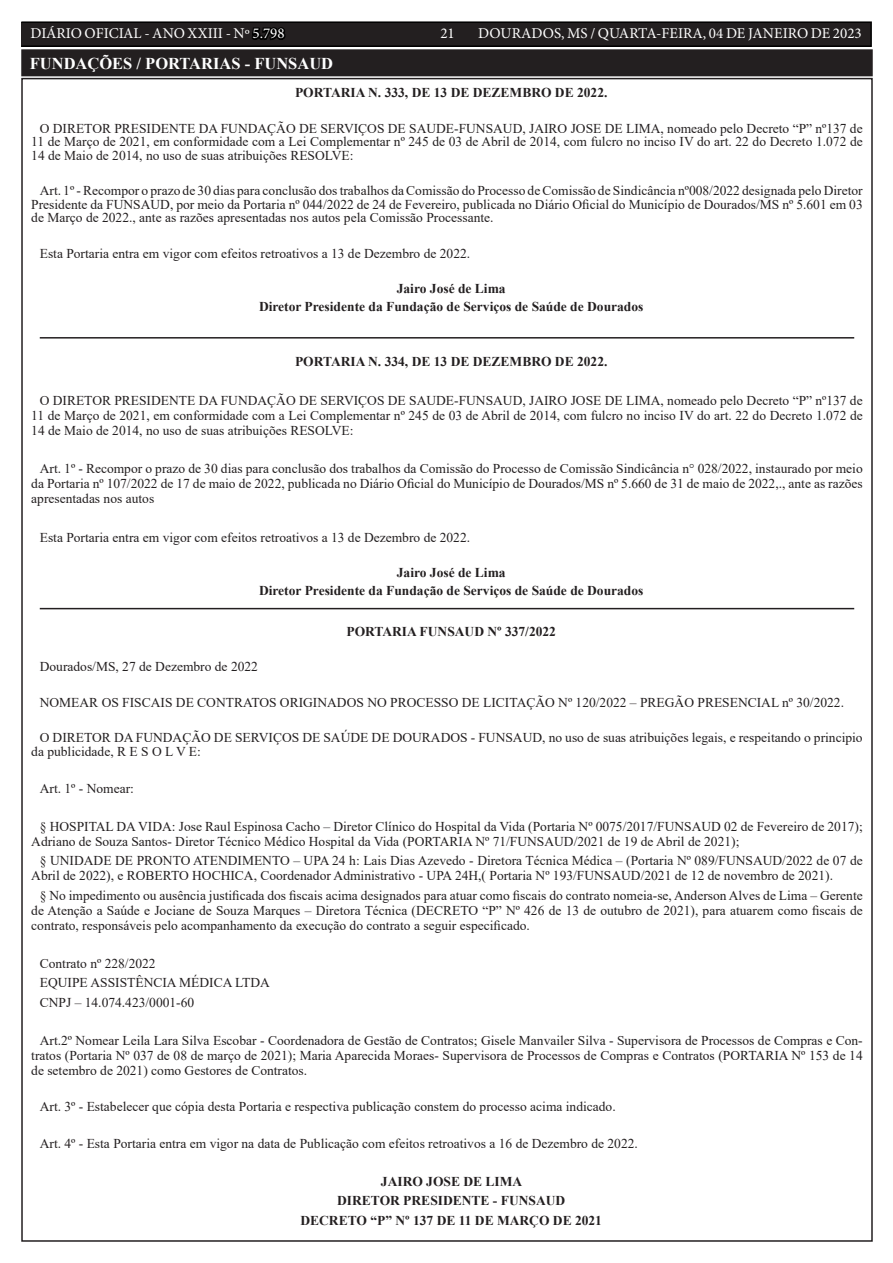
<style>
.page{position:relative;width:893px;height:1263px;background:#fff}
.page>*{position:absolute;margin:0;border:0;box-sizing:border-box;transform-origin:0 0}
.t1{font:700 16.5px "Times New Roman";color:#fff}
.t2{font:15px "Minion Pro";color:#fff}
.t3{font:13.5px/15px "Times New Roman";color:#231f20;text-align:justify}
.t4{font:700 13.5px/17.7px "Times New Roman";color:#231f20;text-align:center}
.s1{color:#000}
</style>
<div class="page">
<div style="left:21px;top:22px;width:850px;height:24px;background:#231f20"></div>
<div style="left:21px;top:21px;width:851px;height:26px;border:2px solid #000"></div>
<hr style="left:40px;top:337px;width:814px;height:2px;background:#231f20">
<hr style="left:40px;top:608px;width:814px;height:1px;background:#231f20">
<div style="left:23px;top:51px;width:848px;height:23px;background:#231f20"></div>
<div style="left:21px;top:49px;width:852px;height:27px;border:4px solid #231f20"></div>
<p class="t2" style="left:31px;top:24px;width:256px">DIÁRIO OFICIAL - ANO XXIII - Nº <span class="s1">5.798</span></p>
<p class="t2" style="left:440px;top:24px;width:16px">21</p>
<p class="t2" style="left:478px;top:24px;width:385px">DOURADOS, MS / QUARTA-FEIRA, 04 DE JANEIRO DE 2023</p>
<p class="t1" style="left:30px;top:52px;width:305px">FUNDAÇÕES / PORTARIAS - FUNSAUD</p>
<p class="t4" style="left:295px;top:83px;width:314px">PORTARIA N. 333, DE 13 DE DEZEMBRO DE 2022.</p>
<p class="t3" style="left:31px;top:121px;width:833px;line-height:13.5px;text-indent:9px">O DIRETOR PRESIDENTE DA FUNDAÇÃO DE SERVIÇOS DE SAUDE-FUNSAUD, JAIRO JOSE DE LIMA, nomeado pelo Decreto “P” nº137 de 11 de Março de 2021, em conformidade com a Lei Complementar nº 245 de 03 de Abril de 2014, com fulcro no inciso IV do art. 22 do Decreto 1.072 de 14 de Maio de 2014, no uso de suas atribuições RESOLVE:</p>
<p class="t3" style="left:31px;top:183px;width:833px;line-height:13.5px;text-indent:9px">Art. 1º - Recompor o prazo de 30 dias para conclusão dos trabalhos da Comissão do Processo de Comissão de Sindicância nº008/2022 designada pelo Diretor Presidente da FUNSAUD, por meio da Portaria nº 044/2022 de 24 de Fevereiro, publicada no Diário Oficial do Município de Dourados/MS nº 5.601 em 03 de Março de 2022., ante as razões apresentadas nos autos pela Comissão Processante.</p>
<p class="t3" style="left:40px;top:245px;width:432px">Esta Portaria entra em vigor com efeitos retroativos a 13 de Dezembro de 2022.</p>
<p class="t4" style="left:259px;top:279px;width:386px">Jairo José de Lima<br>Diretor Presidente da Fundação de Serviços de Saúde de Dourados</p>
<p class="t4" style="left:295px;top:353px;width:314px">PORTARIA N. 334, DE 13 DE DEZEMBRO DE 2022.</p>
<p class="t3" style="left:31px;top:392px;width:833px;text-indent:9px">O DIRETOR PRESIDENTE DA FUNDAÇÃO DE SERVIÇOS DE SAUDE-FUNSAUD, JAIRO JOSE DE LIMA, nomeado pelo Decreto “P” nº137 de 11 de Março de 2021, em conformidade com a Lei Complementar nº 245 de 03 de Abril de 2014, com fulcro no inciso IV do art. 22 do Decreto 1.072 de 14 de Maio de 2014, no uso de suas atribuições RESOLVE:</p>
<p class="t3" style="left:31px;top:461px;width:833px;text-indent:9px">Art. 1º - Recompor o prazo de 30 dias para conclusão dos trabalhos da Comissão do Processo de Comissão Sindicância n° 028/2022, instaurado por meio da Portaria nº 107/2022 de 17 de maio de 2022, publicada no Diário Oficial do Município de Dourados/MS nº 5.660 de 31 de maio de 2022,., ante as razões apresentadas nos autos</p>
<p class="t3" style="left:40px;top:529px;width:432px">Esta Portaria entra em vigor com efeitos retroativos a 13 de Dezembro de 2022.</p>
<p class="t4" style="left:259px;top:564px;width:386px">Jairo José de Lima<br>Diretor Presidente da Fundação de Serviços de Saúde de Dourados</p>
<p class="t4" style="left:346px;top:622px;width:211px">PORTARIA FUNSAUD Nº 337/2022</p>
<p class="t3" style="left:40px;top:659px;width:220px">Dourados/MS, 27 de Dezembro de 2022</p>
<p class="t3" style="left:40px;top:694px;width:806px">NOMEAR OS FISCAIS DE CONTRATOS ORIGINADOS NO PROCESSO DE LICITAÇÃO Nº 120/2022 – PREGÃO PRESENCIAL nº 30/2022.</p>
<p class="t3" style="left:31px;top:730px;width:833px;line-height:13.5px;text-indent:9px">O DIRETOR DA FUNDAÇÃO DE SERVIÇOS DE SAÚDE DE DOURADOS - FUNSAUD, no uso de suas atribuições legais, e respeitando o principio da publicidade, R E S O L V E:</p>
<p class="t3" style="left:40px;top:780px;width:96px">Art. 1º - Nomear:</p>
<p class="t3" style="left:31px;top:819px;width:833px;text-indent:9px">§ HOSPITAL DA VIDA: Jose Raul Espinosa Cacho – Diretor Clínico do Hospital da Vida (Portaria Nº 0075/2017/FUNSAUD 02 de Fevereiro de 2017);<br>Adriano de Souza Santos- Diretor Técnico Médico Hospital da Vida (PORTARIA Nº 71/FUNSAUD/2021 de 19 de Abril de 2021);</p>
<p class="t3" style="left:31px;top:853px;width:833px;text-indent:9px">§ UNIDADE DE PRONTO ATENDIMENTO – UPA 24 h: Lais Dias Azevedo - Diretora Técnica Médica – (Portaria Nº 089/FUNSAUD/2022 de 07 de<br>Abril de 2022), e ROBERTO HOCHICA, Coordenador Administrativo - UPA 24H,( Portaria Nº 193/FUNSAUD/2021 de 12 de novembro de 2021).</p>
<p class="t3" style="left:31px;top:887px;width:833px;text-indent:9px">§ No impedimento ou ausência justificada dos fiscais acima designados para atuar como fiscais do contrato nomeia-se, Anderson Alves de Lima – Gerente de Atenção a Saúde e Jociane de Souza Marques – Diretora Técnica (DECRETO “P” Nº 426 de 13 de outubro de 2021), para atuarem como fiscais de contrato, responsáveis pelo acompanhamento da execução do contrato a seguir especificado.</p>
<p class="t3" style="left:40px;top:954px;width:232px;line-height:19.2px;text-align:left">Contrato nº 228/2022<br>EQUIPE ASSISTÊNCIA MÉDICA LTDA<br>CNPJ – 14.074.423/0001-60</p>
<p class="t3" style="left:31px;top:1033px;width:833px;text-indent:9px">Art.2º Nomear Leila Lara Silva Escobar - Coordenadora de Gestão de Contratos; Gisele Manvailer Silva - Supervisora de Processos de Compras e Con&shy;tratos (Portaria Nº 037 de 08 de março de 2021); Maria Aparecida Moraes- Supervisora de Processos de Compras e Contratos (PORTARIA Nº 153 de 14 de setembro de 2021) como Gestores de Contratos.</p>
<p class="t3" style="left:40px;top:1098px;width:577px">Art. 3º - Estabelecer que cópia desta Portaria e respectiva publicação constem do processo acima indicado.</p>
<p class="t3" style="left:40px;top:1135px;width:600px">Art. 4º - Esta Portaria entra em vigor na data de Publicação com efeitos retroativos a 16 de Dezembro de 2022.</p>
<p class="t4" style="left:300px;top:1172px;width:303px;line-height:19.2px">JAIRO JOSE DE LIMA<br>DIRETOR PRESIDENTE - FUNSAUD<br>DECRETO “P” Nº 137 DE 11 DE MARÇO DE 2021</p>
</div>
